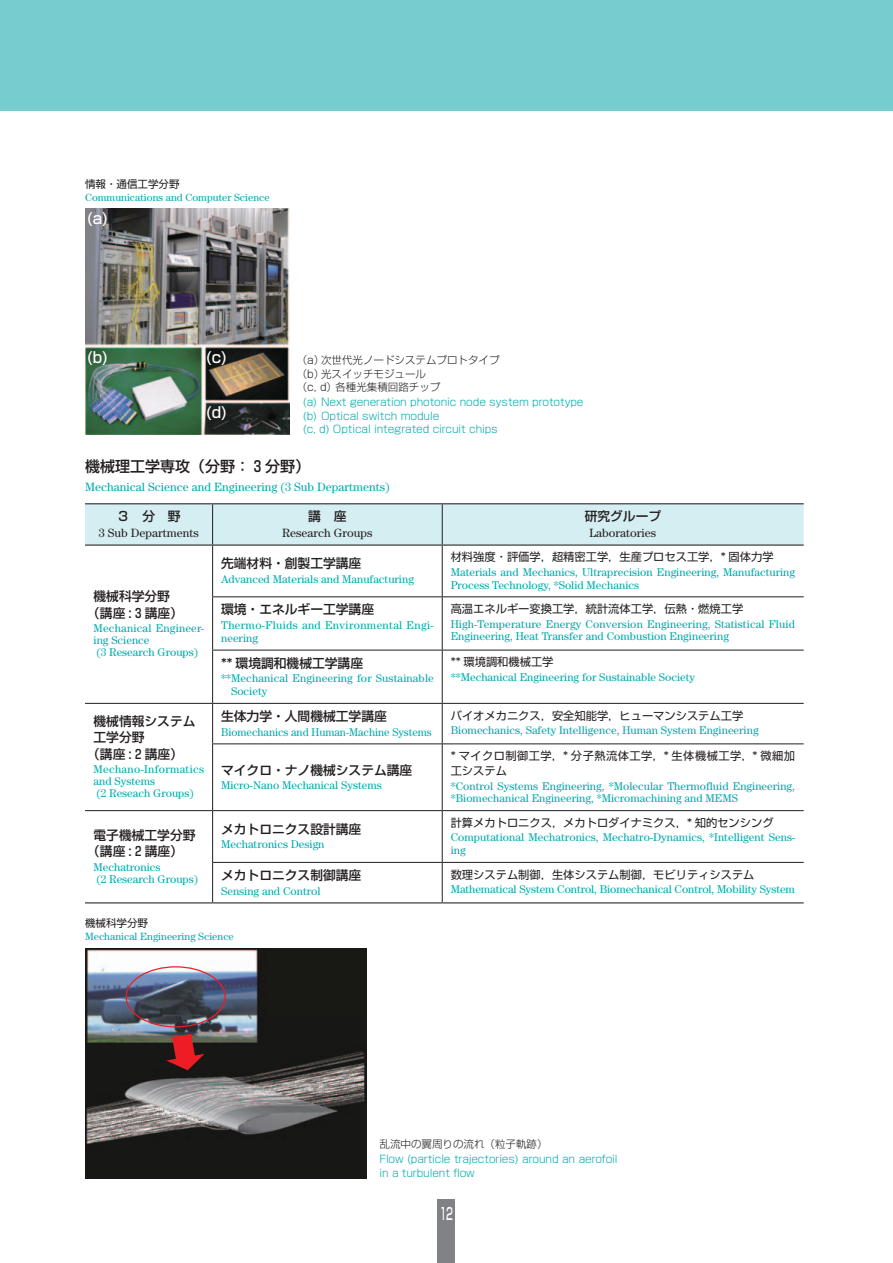
<style>
.page{position:relative;width:893px;height:1263px;background:#fff}
.page>*{position:absolute;margin:0;border:0;box-sizing:border-box;transform-origin:0 0}
.t1{font:500 16.5px "Shin Go Pro";color:#fff;scale:.55 1}
.t2{font:500 15px "Shin Go Pro";color:#231f20}
.t3{font:500 15px "Shin Go Pro";color:#fff}
.t4{font:500 12.75px/16.5px "Shin Go Pro";color:#231f20;text-align:center}
.t5{font:12px "Century Std";color:#00aaad}
.t6{font:12px "Century Std";color:#231f20}
.t7{font:11.25px/12px "Century Std";color:#00aaad}
.t8{font:11.25px "Shin Go Pro";color:#231f20}
.t9{font:11.25px/12.8px "Century Std";letter-spacing:.03em;color:#00aaad}
.t10{font:11.25px/15px "Shin Go Pro";letter-spacing:.04em;color:#231f20}
.t11{font:300 10.5px/13.5px "Shin Go Pro";letter-spacing:-.01em;color:#00aaad}
.t12{font:300 10.5px/13.5px "Shin Go Pro";color:#231f20}
.t13{font:10.5px "Century Std";color:#00aaad}
.t14{font:10.5px "Shin Go Pro";color:#231f20}
</style>
<div class="page">
<div style="left:0;top:0;width:893px;height:111px;background:#77ccd0"></div>
<div style="left:438px;top:1199px;width:17px;height:64px;background:#808285"></div>
<div style="left:85px;top:504px;width:719px;height:40px;background:#d5eef1"></div>
<hr style="left:212px;top:546px;width:1px;height:50px;background:#231f20">
<hr style="left:442px;top:546px;width:1px;height:50px;background:#231f20">
<hr style="left:212px;top:596px;width:230px;height:1px;background:#231f20">
<hr style="left:212px;top:597px;width:1px;height:53px;background:#231f20">
<hr style="left:442px;top:596px;width:362px;height:1px;background:#231f20">
<hr style="left:442px;top:597px;width:1px;height:53px;background:#231f20">
<hr style="left:212px;top:650px;width:230px;height:1px;background:#231f20">
<hr style="left:212px;top:650px;width:1px;height:53px;background:#231f20">
<hr style="left:442px;top:650px;width:362px;height:1px;background:#231f20">
<hr style="left:442px;top:650px;width:1px;height:53px;background:#231f20">
<hr style="left:85px;top:703px;width:128px;height:1px;background:#231f20">
<hr style="left:213px;top:703px;width:229px;height:1px;background:#231f20">
<hr style="left:212px;top:704px;width:1px;height:39px;background:#231f20">
<hr style="left:442px;top:703px;width:362px;height:1px;background:#231f20">
<hr style="left:442px;top:704px;width:1px;height:39px;background:#231f20">
<hr style="left:212px;top:743px;width:230px;height:1px;background:#231f20">
<hr style="left:212px;top:744px;width:1px;height:66px;background:#231f20">
<hr style="left:442px;top:743px;width:362px;height:1px;background:#231f20">
<hr style="left:442px;top:744px;width:1px;height:66px;background:#231f20">
<hr style="left:85px;top:810px;width:128px;height:1px;background:#231f20">
<hr style="left:213px;top:810px;width:229px;height:1px;background:#231f20">
<hr style="left:212px;top:811px;width:1px;height:51px;background:#231f20">
<hr style="left:442px;top:810px;width:362px;height:1px;background:#231f20">
<hr style="left:442px;top:811px;width:1px;height:51px;background:#231f20">
<hr style="left:212px;top:862px;width:230px;height:1px;background:#231f20">
<hr style="left:212px;top:863px;width:1px;height:39px;background:#231f20">
<hr style="left:442px;top:862px;width:362px;height:1px;background:#231f20">
<hr style="left:442px;top:863px;width:1px;height:39px;background:#231f20">
<hr style="left:85px;top:902px;width:128px;height:1px;background:#231f20">
<hr style="left:213px;top:902px;width:229px;height:1px;background:#231f20">
<hr style="left:442px;top:902px;width:362px;height:1px;background:#231f20">
<hr style="left:85px;top:503px;width:128px;height:1px;background:#231f20">
<hr style="left:213px;top:503px;width:229px;height:1px;background:#231f20">
<hr style="left:442px;top:503px;width:362px;height:1px;background:#231f20">
<hr style="left:85px;top:544px;width:128px;height:2px;background:#231f20">
<hr style="left:213px;top:544px;width:229px;height:2px;background:#231f20">
<hr style="left:442px;top:544px;width:362px;height:2px;background:#231f20">
<hr style="left:212px;top:504px;width:1px;height:40px;background:#231f20">
<hr style="left:442px;top:504px;width:1px;height:40px;background:#231f20">
<img style="left:85px;top:948px;width:282px;height:230px">
<svg style="left:166px;top:1034px;width:38px;height:36px"></svg>
<div style="left:126px;top:966px;width:100px;height:61px;border:1px solid #ee1d23;border-radius:50%"></div>
<img style="left:85px;top:209px;width:204px;height:225px">
<p class="t14" style="left:85px;top:175px;width:96px">情報・通信工学分野</p>
<p class="t13" style="left:85px;top:191px;width:186px">Communications and Computer Science</p>
<h2 class="t3" style="left:86px;top:206px;width:24px">(a)</h2>
<h2 class="t3" style="left:86px;top:344px;width:24px">(b)</h2>
<h2 class="t3" style="left:205px;top:344px;width:24px">(c)</h2>
<h2 class="t3" style="left:205px;top:400px;width:24px">(d)</h2>
<p class="t12" style="left:297px;top:352px;width:204px">（a）次世代光ノードシステムプロトタイプ（b）光スイッチモジュール<br>（c, d）各種光集積回路チップ</p>
<p class="t11" style="left:303px;top:394px;width:282px">(a) Next generation photonic node system prototype (b) Optical switch module<br>(c, d) Optical integrated circuit chips</p>
<h2 class="t2" style="left:85px;top:454px;width:226px">機械理工学専攻（分野：３分野）</h2>
<p class="t5" style="left:85px;top:479px;width:306px">Mechanical Science and Engineering (3 Sub Departments)</p>
<p class="t4" style="left:117px;top:507px;width:65px">３　分　野</p>
<p class="t6" style="left:99px;top:525px;width:102px">3 Sub Departments</p>
<p class="t4" style="left:308px;top:507px;width:40px">講　座</p>
<p class="t6" style="left:282px;top:525px;width:92px">Research Groups</p>
<p class="t4" style="left:87px;top:587px;width:97px">機械科学分野<br>（講座 : ３講座）</p>
<p class="t7" style="left:94px;top:622px;width:112px">Mechanical Engineer&shy;ing Science<br>(3 Research Groups)</p>
<p class="t4" style="left:94px;top:711px;width:103px">機械情報システム</p>
<p class="t4" style="left:94px;top:728px;width:52px">工学分野</p>
<p class="t4" style="left:87px;top:744px;width:97px">（講座 : 2 講座）</p>
<p class="t7" style="left:94px;top:763px;width:112px">Mechano-Informatics and Systems<br>(2 Reseach Groups)</p>
<p class="t4" style="left:87px;top:825px;width:110px;text-align:left;text-indent:6px">電子機械工学分野（講座 : ２講座）</p>
<p class="t7" style="left:94px;top:861px;width:106px">Mechatronics<br>(2 Research Groups)</p>
<p class="t4" style="left:221px;top:554px;width:142px">先端材料・創製工学講座</p>
<p class="t7" style="left:221px;top:573px;width:194px">Advanced Materials and Manufacturing</p>
<p class="t4" style="left:221px;top:600px;width:154px">環境・エネルギー工学講座</p>
<p class="t9" style="left:221px;top:619px;width:214px">Thermo-Fluids and Environmental Engi&shy;neering</p>
<p class="t4" style="left:221px;top:653px;width:144px">** 環境調和機械工学講座</p>
<p class="t7" style="left:231px;top:672px;width:204px;line-height:12.8px;text-indent:-10px">**Mechanical Engineering for Sustainable<br>Society</p>
<p class="t4" style="left:221px;top:706px;width:167px">生体力学・人間機械工学講座</p>
<p class="t7" style="left:221px;top:725px;width:212px">Biomechanics and Human-Machine Systems</p>
<p class="t4" style="left:221px;top:760px;width:193px">マイクロ・ナノ機械システム講座</p>
<p class="t7" style="left:221px;top:779px;width:162px">Micro-Nano Mechanical Systems</p>
<p class="t4" style="left:221px;top:819px;width:142px">メカトロニクス設計講座</p>
<p class="t7" style="left:221px;top:838px;width:105px">Mechatronics Design</p>
<p class="t4" style="left:221px;top:865px;width:142px">メカトロニクス制御講座</p>
<p class="t7" style="left:221px;top:884px;width:101px">Sensing and Control</p>
<p class="t14" style="left:85px;top:915px;width:64px">機械科学分野</p>
<p class="t13" style="left:85px;top:930px;width:150px">Mechanical Engineering Science</p>
<p class="t4" style="left:585px;top:507px;width:78px">研究グループ</p>
<p class="t6" style="left:590px;top:525px;width:68px">Laboratories</p>
<p class="t8" style="left:451px;top:548px;width:324px">材料強度・評価学，超精密工学，生産プロセス工学，* 固体力学</p>
<p class="t7" style="left:451px;top:565px;width:346px;line-height:12.8px">Materials and Mechanics, Ultraprecision Engineering, Manufacturing<br>Process Technology, *Solid Mechanics</p>
<p class="t8" style="left:451px;top:600px;width:294px">高温エネルギー変換工学，統計流体工学，伝熱・燃焼工学</p>
<p class="t7" style="left:451px;top:617px;width:346px;line-height:12.8px">High-Temperature Energy Conversion Engineering, Statistical Fluid<br>Engineering, Heat Transfer and Combustion Engineering</p>
<p class="t8" style="left:451px;top:653px;width:104px">** 環境調和機械工学</p>
<p class="t7" style="left:451px;top:671px;width:246px">**Mechanical Engineering for Sustainable Society</p>
<p class="t8" style="left:451px;top:706px;width:294px">バイオメカニクス，安全知能学，ヒューマンシステム工学</p>
<p class="t7" style="left:451px;top:724px;width:309px">Biomechanics, Safety Intelligence, Human System Engineering</p>
<p class="t10" style="left:451px;top:747px;width:346px">* マイクロ制御工学，* 分子熱流体工学，* 生体機械工学，* 微細加工システム</p>
<p class="t7" style="left:451px;top:779px;width:346px;line-height:12.8px">*Control Systems Engineering, *Molecular Thermofluid Engineering, *Biomechanical Engineering, *Micromachining and MEMS</p>
<p class="t8" style="left:451px;top:813px;width:324px">計算メカトロニクス，メカトロダイナミクス，* 知的センシング</p>
<p class="t7" style="left:451px;top:831px;width:346px;line-height:12.8px">Computational Mechatronics, Mechatro-Dynamics, *Intelligent Sens&shy;ing</p>
<p class="t8" style="left:451px;top:865px;width:305px">数理システム制御，生体システム制御，モビリティシステム</p>
<p class="t7" style="left:451px;top:883px;width:346px">Mathematical System Control, Biomechanical Control, Mobility System</p>
<p class="t12" style="left:379px;top:1136px;width:169px">乱流中の翼周りの流れ（粒子軌跡）</p>
<p class="t11" style="left:379px;top:1151px;width:240px">Flow (particle trajectories) around an aerofoil in a turbulent flow</p>
<h1 class="t1" style="left:440px;top:1200px;width:26px">12</h1>
</div>
